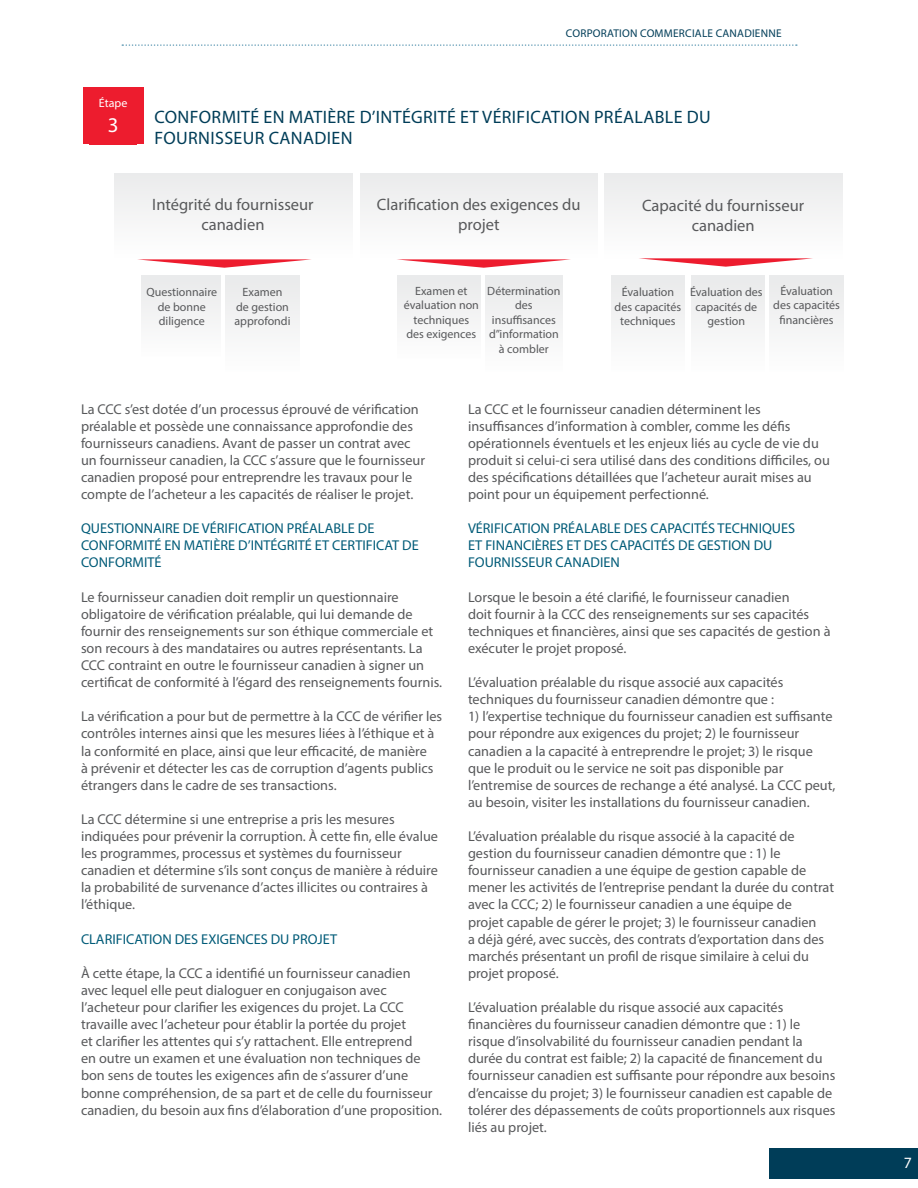
<style>
.page{position:relative;width:918px;height:1188px;background:#fff}
.page>*{position:absolute;margin:0;border:0;box-sizing:border-box;transform-origin:0 0}
.t1{font:21px "Myriad Pro";color:#fff}
.t2{font:18px/21.6px "Myriad Pro";letter-spacing:.02em;color:#003d58}
.t3{font:16.5px/19.8px "Myriad Pro";color:#58595b;text-align:center}
.t4{font:15.75px "Myriad Pro";color:#fff}
.t5{font:14.25px/17.1px "Myriad Pro";color:#58595b}
.t6{font:14.25px/17.1px "Myriad Pro";color:#005b78}
.t7{font:12px/14.4px "Myriad Pro";color:#58595b;text-align:center}
.t8{font:12px "Myriad Pro";color:#fff}
.t9{font:11.25px "Myriad Pro";letter-spacing:.02em;color:#003d58}
</style>
<div class="page">
<div style="left:769px;top:1149px;width:149px;height:30px;background:#003d58"></div>
<svg style="left:122px;top:44px;width:675px;height:2px"></svg>
<div style="left:115px;top:173px;width:237px;height:87px;background:#f5f5f5"></div>
<svg style="left:138px;top:259px;width:173px;height:9px"></svg>
<div style="left:141px;top:276px;width:80px;height:80px;background:#f3f3f4"></div>
<div style="left:604px;top:174px;width:238px;height:87px;background:#f4f5f5"></div>
<svg style="left:639px;top:258px;width:174px;height:9px"></svg>
<div style="left:360px;top:173px;width:238px;height:87px;background:#f5f5f5"></div>
<svg style="left:397px;top:259px;width:173px;height:9px"></svg>
<div style="left:226px;top:276px;width:73px;height:95px;background:#f3f4f4"></div>
<div style="left:398px;top:276px;width:82px;height:83px;background:#f3f4f4"></div>
<div style="left:485px;top:276px;width:78px;height:95px;background:#f3f4f4"></div>
<div style="left:611px;top:276px;width:74px;height:95px;background:#f3f4f4"></div>
<div style="left:691px;top:276px;width:74px;height:95px;background:#f3f4f4"></div>
<div style="left:770px;top:276px;width:74px;height:95px;background:#f3f4f4"></div>
<div style="left:83px;top:88px;width:61px;height:56px;background:#ed1c2e"></div>
<p class="t9" style="left:566px;top:26px;width:217px">CORPORATION COMMERCIALE CANADIENNE</p>
<p class="t8" style="left:99px;top:96px;width:30px">Étape</p>
<h1 class="t1" style="left:108px;top:112px;width:12px">3</h1>
<p class="t2" style="left:154px;top:106px;width:558px">CONFORMITÉ EN MATIÈRE D’INTÉGRITÉ ET VÉRIFICATION PRÉALABLE DU<br>FOURNISSEUR CANADIEN</p>
<p class="t3" style="left:152px;top:195px;width:163px">Intégrité du fournisseur canadien</p>
<p class="t3" style="left:377px;top:195px;width:205px">Clarification des exigences du projet</p>
<p class="t3" style="left:642px;top:195px;width:164px">Capacité du fournisseur canadien</p>
<p class="t7" style="left:146px;top:285px;width:72px">Questionnaire de bonne diligence</p>
<p class="t7" style="left:235px;top:285px;width:58px">Examen<br>de gestion approfondi</p>
<p class="t7" style="left:404px;top:283px;width:77px">Examen et évaluation non techniques des exigences</p>
<p class="t7" style="left:487px;top:283px;width:75px">Détermination des insuffisances d”information à combler</p>
<p class="t7" style="left:615px;top:285px;width:68px">Évaluation des capacités techniques</p>
<p class="t7" style="left:690px;top:285px;width:74px">Évaluation des capacités de gestion</p>
<p class="t7" style="left:773px;top:283px;width:68px">Évaluation des capacités financières</p>
<p class="t5" style="left:81px;top:400px;width:346px">La CCC s’est dotée d’un processus éprouvé de vérification préalable et possède une connaissance approfondie des fournisseurs canadiens. Avant de passer un contrat avec un fournisseur canadien, la CCC s’assure que le fournisseur canadien proposé pour entreprendre les travaux pour le compte de l’acheteur a les capacités de réaliser le projet.</p>
<p class="t6" style="left:81px;top:520px;width:339px">QUESTIONNAIRE DE VÉRIFICATION PRÉALABLE DE<br>CONFORMITÉ EN MATIÈRE D’INTÉGRITÉ ET CERTIFICAT DE<br>CONFORMITÉ</p>
<p class="t5" style="left:81px;top:588px;width:363px">Le fournisseur canadien doit remplir un questionnaire obligatoire de vérification préalable, qui lui demande de fournir des renseignements sur son éthique commerciale et son recours à des mandataires ou autres représentants. La CCC contraint en outre le fournisseur canadien à signer un certificat de conformité à l’égard des renseignements fournis.</p>
<p class="t5" style="left:81px;top:708px;width:363px">La vérification a pour but de permettre à la CCC de vérifier les contrôles internes ainsi que les mesures liées à l’éthique et à la conformité en place, ainsi que leur efficacité, de manière<br>à prévenir et détecter les cas de corruption d’agents publics étrangers dans le cadre de ses transactions.</p>
<p class="t5" style="left:81px;top:810px;width:359px">La CCC détermine si une entreprise a pris les mesures indiquées pour prévenir la corruption. À cette fin, elle évalue les programmes, processus et systèmes du fournisseur canadien et détermine s’ils sont conçus de manière à réduire la probabilité de survenance d’actes illicites ou contraires à l’éthique.</p>
<p class="t6" style="left:81px;top:930px;width:258px">CLARIFICATION DES EXIGENCES DU PROJET</p>
<p class="t5" style="left:81px;top:964px;width:363px">À cette étape, la CCC a identifié un fournisseur canadien<br>avec lequel elle peut dialoguer en conjugaison avec l’acheteur pour clarifier les exigences du projet. La CCC travaille avec l’acheteur pour établir la portée du projet<br>et clarifier les attentes qui s’y rattachent. Elle entreprend<br>en outre un examen et une évaluation non techniques de bon sens de toutes les exigences afin de s’assurer d’une bonne compréhension, de sa part et de celle du fournisseur canadien, du besoin aux fins d’élaboration d’une proposition.</p>
<p class="t5" style="left:468px;top:400px;width:363px">La CCC et le fournisseur canadien déterminent les insuffisances d’information à combler, comme les défis opérationnels éventuels et les enjeux liés au cycle de vie du produit si celui-ci sera utilisé dans des conditions difficiles, ou des spécifications détaillées que l’acheteur aurait mises au point pour un équipement perfectionné.</p>
<p class="t6" style="left:468px;top:520px;width:329px">VÉRIFICATION PRÉALABLE DES CAPACITÉS TECHNIQUES<br>ET FINANCIÈRES ET DES CAPACITÉS DE GESTION DU<br>FOURNISSEUR CANADIEN</p>
<p class="t5" style="left:468px;top:588px;width:364px">Lorsque le besoin a été clarifié, le fournisseur canadien<br>doit fournir à la CCC des renseignements sur ses capacités techniques et financières, ainsi que ses capacités de gestion à exécuter le projet proposé.</p>
<p class="t5" style="left:468px;top:674px;width:317px">L’évaluation préalable du risque associé aux capacités techniques du fournisseur canadien démontre que :</p>
<p class="t5" style="left:468px;top:708px;width:369px">1) l’expertise technique du fournisseur canadien est suffisante pour répondre aux exigences du projet; 2) le fournisseur canadien a la capacité à entreprendre le projet; 3) le risque que le produit ou le service ne soit pas disponible par l’entremise de sources de rechange a été analysé. La CCC peut, au besoin, visiter les installations du fournisseur canadien.</p>
<p class="t5" style="left:468px;top:827px;width:368px">L’évaluation préalable du risque associé à la capacité de gestion du fournisseur canadien démontre que : 1) le fournisseur canadien a une équipe de gestion capable de mener les activités de l’entreprise pendant la durée du contrat avec la CCC; 2) le fournisseur canadien a une équipe de<br>projet capable de gérer le projet; 3) le fournisseur canadien<br>a déjà géré, avec succès, des contrats d’exportation dans des marchés présentant un profil de risque similaire à celui du projet proposé.</p>
<p class="t5" style="left:468px;top:998px;width:369px">L’évaluation préalable du risque associé aux capacités financières du fournisseur canadien démontre que : 1) le risque d’insolvabilité du fournisseur canadien pendant la durée du contrat est faible; 2) la capacité de financement du fournisseur canadien est suffisante pour répondre aux besoins d’encaisse du projet; 3) le fournisseur canadien est capable de tolérer des dépassements de coûts proportionnels aux risques liés au projet.</p>
<p class="t4" style="left:904px;top:1153px;width:10px">7</p>
</div>
